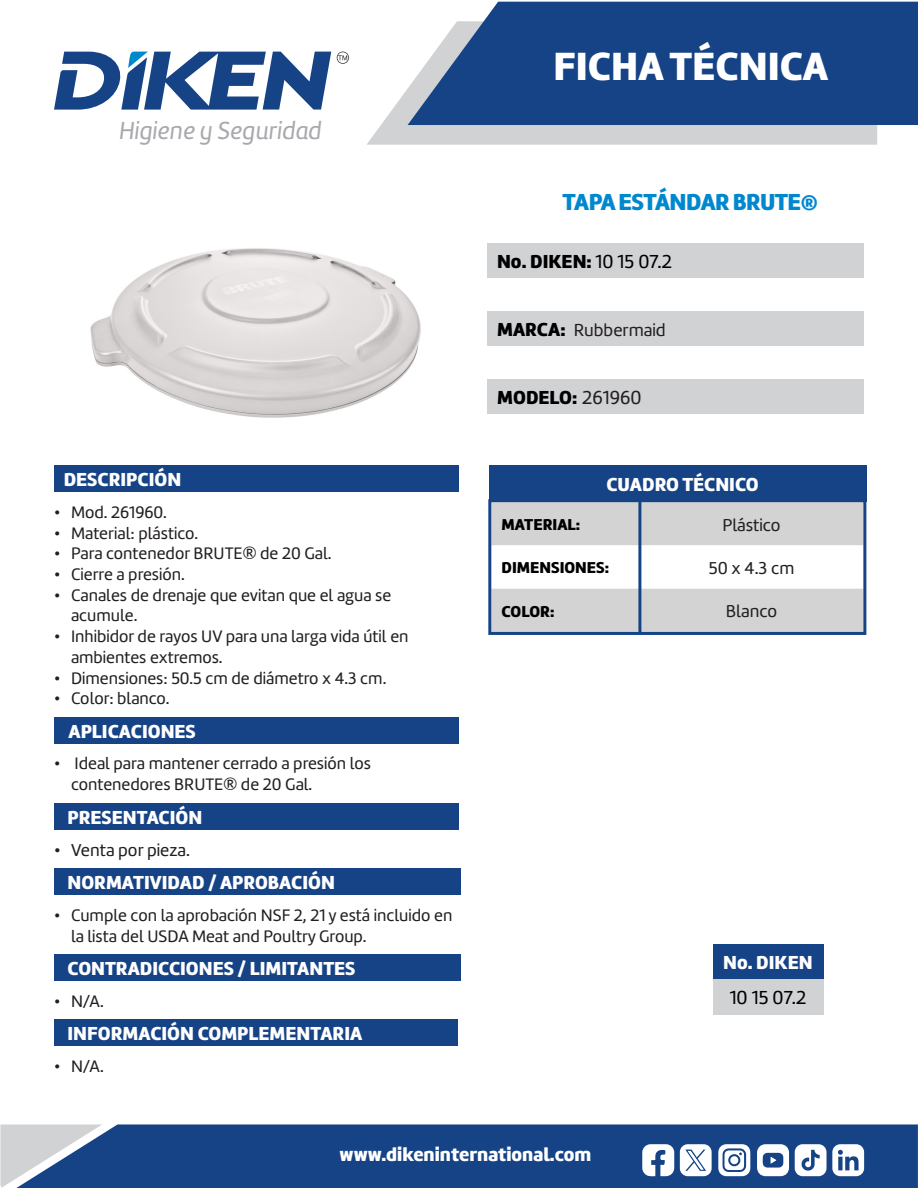
<style>
.page{position:relative;width:918px;height:1188px;background:#fff}
.page>*{position:absolute;margin:0;border:0;box-sizing:border-box;transform-origin:0 0}
.t1{font:40.8px "Amelia Basic Black";color:#fff}
.t2{font:25.5px "Amelia Basic Italic";color:#a8a9ad}
.t3{font:24px "Amelia Basic Black";letter-spacing:-.025em;color:#0088ce}
.t4{font:19.5px "Amelia Basic Black";color:#fff}
.t5{font:19.5px "Amelia Basic Black";color:#000}
.t6{font:19.5px "Amelia Basic";color:#000}
.t7{font:18px "Amelia Basic";color:#231f20}
.t8{font:17.85px "Amelia Basic";color:#231f20}
.t9{font:17.25px/20.7px "Amelia Basic";color:#231f20}
.t10{font:16.35px "Amelia Basic Black";color:#000}
.s1{font-family:"Amelia Basic"}
.s2{font-family:"Amelia Basic Black";font-size:19.5px;color:#000}
.s3{font-family:"Amelia Basic";color:#231f20}
.s4{font-family:"Lato"}
</style>
<div class="page">
<svg style="left:367px;top:88px;width:510px;height:57px;background:#d5d6d8"></svg>
<svg style="left:408px;top:2px;width:510px;height:123px;background:#2b5490"></svg>
<div style="left:102px;top:1124px;width:816px;height:64px;background:#164386"></div>
<svg style="left:0;top:1124px;width:102px;height:64px;background:#95a6be"></svg>
<svg style="left:54px;top:51px;width:277px;height:59px"></svg>
<svg style="left:337px;top:52px;width:12px;height:12px"></svg>
<svg style="left:680px;top:1144px;width:32px;height:32px"></svg>
<svg style="left:642px;top:1144px;width:32px;height:32px"></svg>
<svg style="left:718px;top:1144px;width:32px;height:32px"></svg>
<div style="left:730px;top:1156px;width:8px;height:8px;background:#fff;border-radius:50%"></div>
<svg style="left:757px;top:1144px;width:32px;height:32px"></svg>
<svg style="left:795px;top:1144px;width:69px;height:32px"></svg>
<div style="left:54px;top:717px;width:405px;height:27px;background:#164386"></div>
<div style="left:54px;top:466px;width:405px;height:26px;background:#164386"></div>
<div style="left:489px;top:466px;width:378px;height:36px;background:#164386"></div>
<div style="left:487px;top:244px;width:377px;height:34px;background:#d1d2d4"></div>
<div style="left:487px;top:312px;width:377px;height:34px;background:#d1d2d4"></div>
<div style="left:487px;top:379px;width:377px;height:34px;background:#d1d2d4"></div>
<div style="left:54px;top:1019px;width:404px;height:27px;background:#164386"></div>
<div style="left:54px;top:803px;width:405px;height:26px;background:#164386"></div>
<div style="left:713px;top:944px;width:110px;height:35px;background:#164386"></div>
<div style="left:713px;top:979px;width:110px;height:35px;background:#d1d2d4"></div>
<svg style="left:492px;top:503px;width:370px;height:128px"></svg>
<div style="left:488px;top:499px;width:378px;height:136px;border:3px solid #164386"></div>
<hr style="left:638px;top:500px;width:3px;height:135px;background:#164386">
<div style="left:54px;top:868px;width:406px;height:27px;background:#164386"></div>
<div style="left:54px;top:954px;width:406px;height:27px;background:#164386"></div>
<img style="left:90px;top:248px;width:331px;height:170px">
<h2 class="t2" style="left:119px;top:116px;width:204px">Higiene y Seguridad</h2>
<h1 class="t1" style="left:553px;top:41px;width:276px">FICHA TÉCNICA</h1>
<p class="t3" style="left:563px;top:187px;width:257px">TAPA ESTÁNDAR BRUTE®</p>
<p class="t5" style="left:497px;top:250px;width:176px">No. DIKEN: <span class="s1">10 15 07.2</span></p>
<p class="t7" style="left:497px;top:320px;width:170px"><span class="s2">MARCA:</span> Rubbermaid</p>
<p class="t5" style="left:497px;top:385px;width:146px">MODELO: <span class="s3">261960</span></p>
<p class="t4" style="left:64px;top:468px;width:119px">DESCRIPCIÓN</p>
<p class="t4" style="left:606px;top:473px;width:154px">CUADRO TÉCNICO</p>
<p class="t9" style="left:54px;top:502px;width:114px">• Mod. 261960.</p>
<p class="t9" style="left:54px;top:523px;width:146px">• Material: plástico.</p>
<p class="t9" style="left:54px;top:543px;width:279px">• Para contenedor BRUTE<span class="s4">®</span> de 20 Gal.</p>
<p class="t9" style="left:54px;top:564px;width:132px">• Cierre a presión.</p>
<p class="t9" style="left:71px;top:585px;width:322px;text-indent:-17px">• Canales de drenaje que evitan que el agua se acumule.</p>
<p class="t9" style="left:71px;top:626px;width:339px;text-indent:-17px">• Inhibidor de rayos UV para una larga vida útil en ambientes extremos.</p>
<p class="t9" style="left:54px;top:668px;width:334px">• Dimensiones: 50.5 cm de diámetro x 4.3 cm.</p>
<p class="t9" style="left:54px;top:688px;width:117px">• Color: blanco.</p>
<p class="t4" style="left:69px;top:719px;width:129px">APLICACIONES</p>
<p class="t9" style="left:71px;top:753px;width:302px;text-indent:-17px">• Ideal para mantener cerrado a presión los contenedores BRUTE<span class="s4">®</span> de 20 Gal.</p>
<p class="t4" style="left:68px;top:805px;width:136px">PRESENTACIÓN</p>
<p class="t8" style="left:54px;top:839px;width:138px">• Venta por pieza.</p>
<p class="t4" style="left:68px;top:871px;width:269px">NORMATIVIDAD / APROBACIÓN</p>
<p class="t9" style="left:71px;top:905px;width:383px;text-indent:-17px">• Cumple con la aprobación NSF 2, 21 y está incluido en la lista del USDA Meat and Poultry Group.</p>
<p class="t4" style="left:68px;top:957px;width:289px">CONTRADICCIONES / LIMITANTES</p>
<p class="t9" style="left:54px;top:991px;width:51px">• N/A.</p>
<p class="t4" style="left:68px;top:1022px;width:296px">INFORMACIÓN COMPLEMENTARIA</p>
<p class="t9" style="left:54px;top:1056px;width:51px">• N/A.</p>
<p class="t10" style="left:502px;top:515px;width:80px">MATERIAL:</p>
<p class="t8" style="left:722px;top:514px;width:60px">Plástico</p>
<p class="t10" style="left:502px;top:558px;width:109px">DIMENSIONES:</p>
<p class="t8" style="left:709px;top:558px;width:87px">50 x 4.3 cm</p>
<p class="t10" style="left:502px;top:601px;width:54px">COLOR:</p>
<p class="t8" style="left:726px;top:601px;width:53px">Blanco</p>
<p class="t4" style="left:723px;top:951px;width:91px">No. DIKEN</p>
<p class="t6" style="left:730px;top:986px;width:78px">10 15 07.2</p>
<p class="t4" style="left:340px;top:1143px;width:253px">www.dikeninternational.com</p>
</div>
